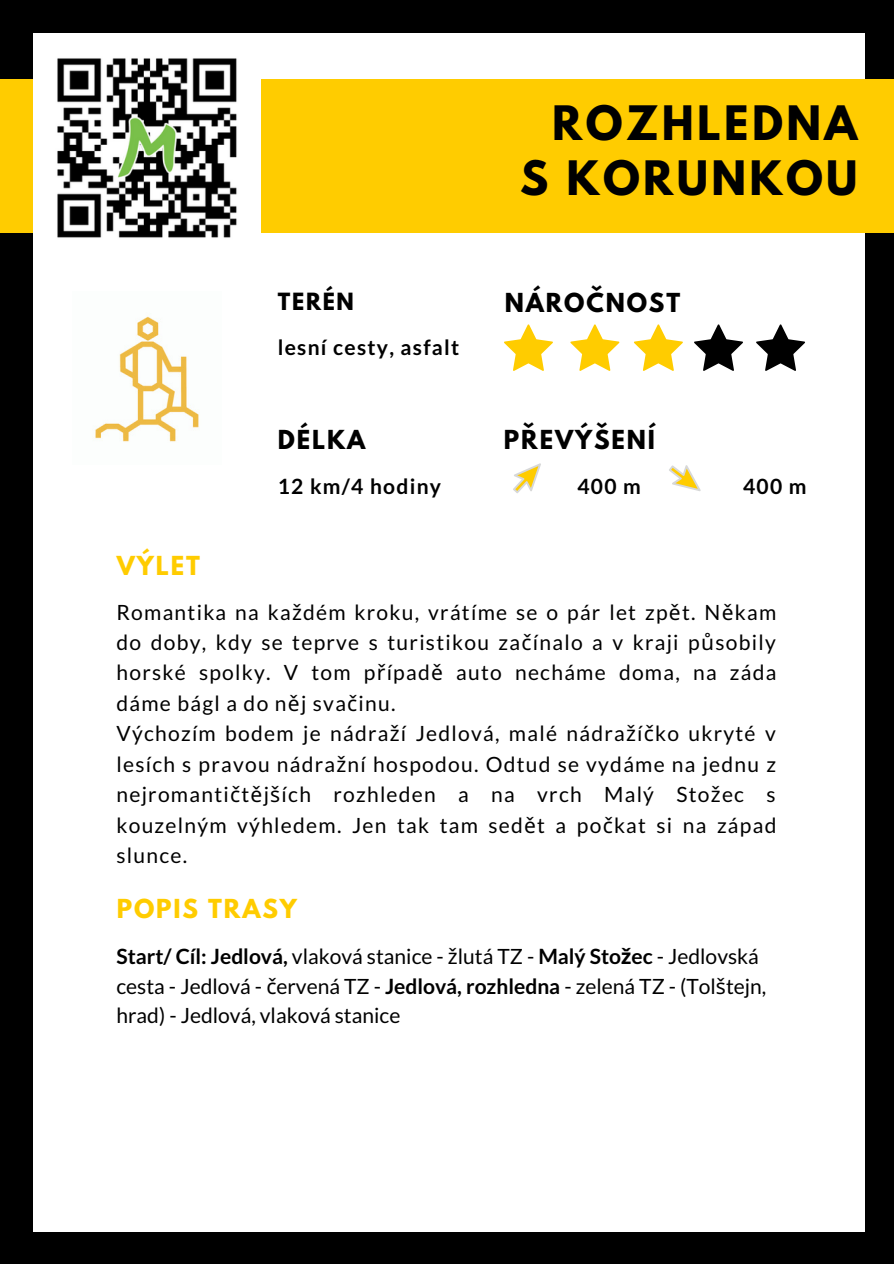
<style>
.page{position:relative;width:894px;height:1264px;background:#fff}
.page>*{position:absolute;margin:0;border:0;box-sizing:border-box;transform-origin:0 0}
.t1{font:700 42px/55.2px "League Spartan";letter-spacing:.08em;color:#000;text-align:right}
.t2{font:700 23.25px "League Spartan";letter-spacing:.08em;color:#000}
.t3{font:700 23.25px "League Spartan";letter-spacing:.08em;color:#fc0}
.t4{font:21px/30.5px "Lato";letter-spacing:.06em;color:#000}
.t5{font:21px/29.2px "Lato";color:#000}
.t6{font:700 21px "Lato";letter-spacing:.06em;color:#000}
.t7{font:700 21px "League Spartan";letter-spacing:.08em;color:#000}
.s1{font-family:"Noto Sans"}
.s2{font-weight:700}
.s3{font-family:"Noto Sans";font-weight:700}
</style>
<div class="page">
<div style="left:0;top:0;width:893px;height:1263px;background:#000"></div>
<div style="left:34px;top:33px;width:830px;height:1198px;background:#fff"></div>
<div style="left:0;top:80px;width:893px;height:153px;background:#fc0"></div>
<svg style="left:504px;top:324px;width:49px;height:47px"></svg>
<svg style="left:570px;top:324px;width:49px;height:47px"></svg>
<svg style="left:694px;top:324px;width:49px;height:47px"></svg>
<svg style="left:634px;top:324px;width:49px;height:47px"></svg>
<svg style="left:756px;top:324px;width:49px;height:47px"></svg>
<svg style="left:513px;top:463px;width:28px;height:30px"></svg>
<svg style="left:669px;top:465px;width:31px;height:26px"></svg>
<img style="left:95px;top:316px;width:104px;height:126px">
<img style="left:34px;top:58px;width:226px;height:180px">
<h1 class="t1" style="left:520px;top:101px;width:339px">ROZHLEDNA<br>S KORUNKOU</h1>
<p class="t7" style="left:278px;top:291px;width:78px">TERÉN</p>
<p class="t2" style="left:504px;top:291px;width:177px">NÁROČNOST</p>
<p class="t6" style="left:278px;top:334px;width:183px">lesní cesty, asfalt</p>
<p class="t3" style="left:117px;top:554px;width:84px">VÝLET</p>
<p class="t2" style="left:278px;top:428px;width:89px">DÉLKA</p>
<p class="t6" style="left:278px;top:473px;width:165px">12 km/4 hodiny</p>
<p class="t2" style="left:504px;top:428px;width:152px">PŘEVÝŠENÍ</p>
<p class="t6" style="left:577px;top:473px;width:65px">400 m</p>
<p class="t6" style="left:743px;top:473px;width:65px">400 m</p>
<p class="t4" style="left:116px;top:596px;width:661px">Romantika na ka<span class="s1">ž</span>dém kroku, vrátíme se o pár let zp<span class="s1">ě</span>t. N<span class="s1">ě</span>kam do doby, kdy se teprve s turistikou za<span class="s1">č</span>ínalo a v kraji p<span class="s1">ů</span>sobily horské spolky. V tom p<span class="s1">ř</span>ípad<span class="s1">ě</span> auto necháme doma, na záda dáme bágl a do n<span class="s1">ě</span>j sva<span class="s1">č</span>inu.<br>Výchozím bodem je nádra<span class="s1">ž</span>í Jedlová, malé nádra<span class="s1">ž</span>í<span class="s1">č</span>ko ukryté v lesích s pravou nádra<span class="s1">ž</span>ní hospodou. Odtud se vydáme na jednu z nejromanti<span class="s1">č</span>t<span class="s1">ě</span>j<span class="s1">š</span>ích rozhleden a na vrch Malý Sto<span class="s1">ž</span>ec s kouzelným výhledem. Jen tak tam sed<span class="s1">ě</span>t a po<span class="s1">č</span>kat si na západ slunce.</p>
<p class="t3" style="left:117px;top:897px;width:181px">POPIS TRASY</p>
<p class="t5" style="left:116px;top:941px;width:651px"><span class="s2">Start/ Cíl: Jedlová,</span> vlaková stanice - <span class="s1">ž</span>lutá TZ - <span class="s2">Malý Sto</span><span class="s3">ž</span><span class="s2">ec</span> - Jedlovská cesta - Jedlová - <span class="s1">č</span>ervená TZ - <span class="s2">Jedlová, rozhledna</span> - zelená TZ - (Tol<span class="s1">š</span>tejn, hrad) - Jedlová, vlaková stanice</p>
</div>
